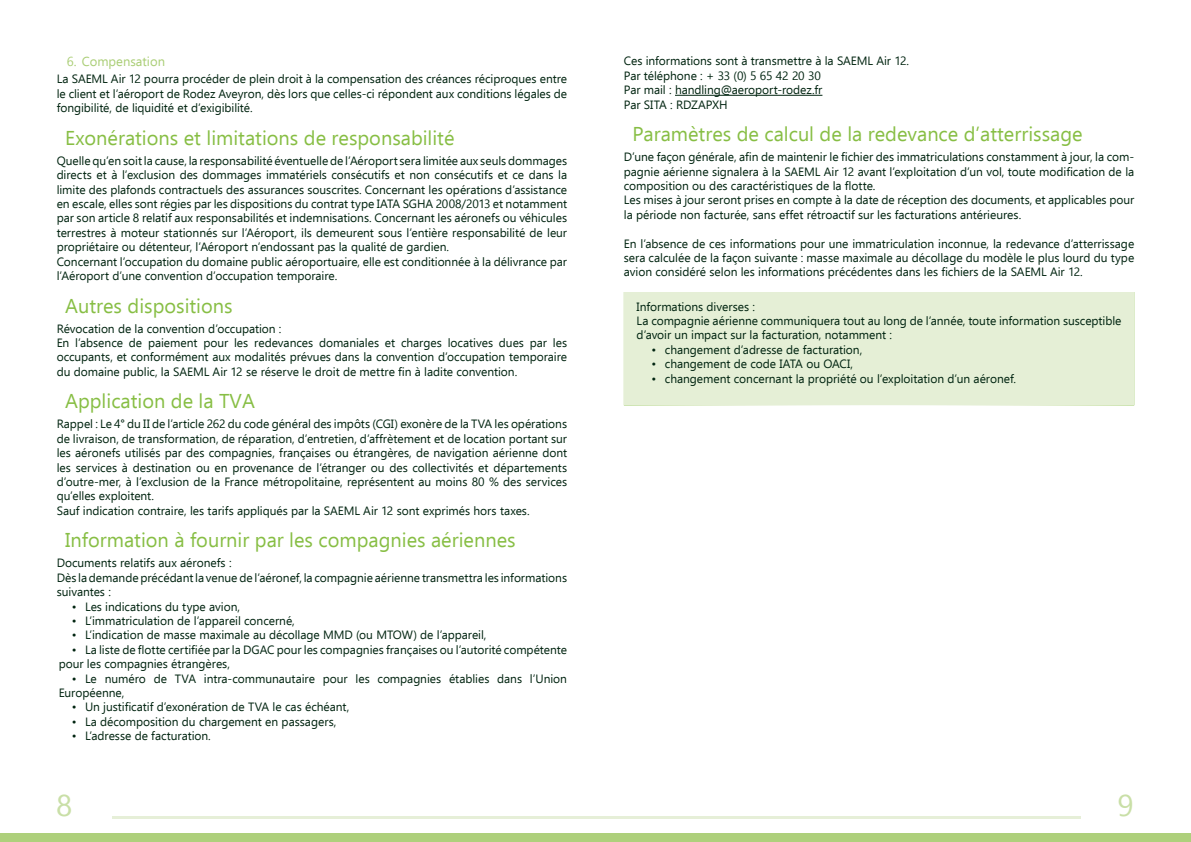
<style>
.page{position:relative;width:1191px;height:842px;background:#fff}
.page>*{position:absolute;margin:0;border:0;box-sizing:border-box;transform-origin:0 0}
.t1{font:30px "Ebrima";color:#c9dfa7}
.t2{font:20px "Ebrima";color:#87be44}
.t3{font:13px "Ebrima";color:#aace76}
.t4{font:12px/14.4px "Ebrima";letter-spacing:-.005em;color:#002410}
</style>
<div class="page">
<div style="left:0;top:833px;width:1191px;height:9px;background:#aace76"></div>
<hr style="left:112px;top:816px;width:968px;height:3px;background:#e5efd6">
<hr style="left:675px;top:95px;width:147px;height:1px;background:#002410">
<div style="left:624px;top:292px;width:510px;height:113px;background:#e5efd6"></div>
<p class="t3" style="left:67px;top:52px;width:100px">6. Compensation</p>
<p class="t4" style="left:57px;top:72px;width:512px;text-align:justify">La SAEML Air 12 pourra procéder de plein droit à la compensation des créances réciproques entre le client et l’aéroport de Rodez Aveyron, dès lors que celles-ci répondent aux conditions légales de fongibilité, de liquidité et d’exigibilité.</p>
<h2 class="t2" style="left:65px;top:123px;width:391px">Exonérations et limitations de responsabilité</h2>
<p class="t4" style="left:57px;top:153px;width:512px">Quelle qu’en soit la cause, la responsabilité éventuelle de l’Aéroport sera limitée aux seuls dommages directs et à l’exclusion des dommages immatériels consécutifs et non consécutifs et ce dans la limite des plafonds contractuels des assurances souscrites. Concernant les opérations d’assistance en escale, elles sont régies par les dispositions du contrat type IATA SGHA 2008/2013 et notamment par son article 8 relatif aux responsabilités et indemnisations. Concernant les aéronefs ou véhicules terrestres à moteur stationnés sur l’Aéroport, ils demeurent sous l’entière responsabilité de leur propriétaire ou détenteur, l’Aéroport n’endossant pas la qualité de gardien.<br>Concernant l’occupation du domaine public aéroportuaire, elle est conditionnée à la délivrance par l’Aéroport d’une convention d’occupation temporaire.</p>
<h2 class="t2" style="left:65px;top:291px;width:169px">Autres dispositions</h2>
<p class="t4" style="left:57px;top:321px;width:512px">Révocation de la convention d’occupation :<br>En l’absence de paiement pour les redevances domaniales et charges locatives dues par les occupants, et conformément aux modalités prévues dans la convention d’occupation temporaire du domaine public, la SAEML Air 12 se réserve le droit de mettre fin à ladite convention.</p>
<h2 class="t2" style="left:65px;top:386px;width:191px">Application de la TVA</h2>
<p class="t4" style="left:57px;top:416px;width:512px">Rappel : Le 4° du II de l’article 262 du code général des impôts (CGI) exonère de la TVA les opérations de livraison, de transformation, de réparation, d’entretien, d’affrètement et de location portant sur les aéronefs utilisés par des compagnies, françaises ou étrangères, de navigation aérienne dont les services à destination ou en provenance de l’étranger ou des collectivités et départements d’outre-mer, à l’exclusion de la France métropolitaine, représentent au moins 80 % des services qu’elles exploitent.<br>Sauf indication contraire, les tarifs appliqués par la SAEML Air 12 sont exprimés hors taxes.</p>
<h2 class="t2" style="left:65px;top:525px;width:452px">Information à fournir par les compagnies aériennes</h2>
<p class="t4" style="left:57px;top:555px;width:512px">Documents relatifs aux aéronefs :<br>Dès la demande précédant la venue de l’aéronef, la compagnie aérienne transmettra les informations suivantes :</p>
<p class="t4" style="left:72px;top:599px;width:170px">• Les indications du type avion,</p>
<p class="t4" style="left:72px;top:613px;width:225px">• L’immatriculation de l’appareil concerné,</p>
<p class="t4" style="left:72px;top:627px;width:416px">• L’indication de masse maximale au décollage MMD (ou MTOW) de l’appareil,</p>
<p class="t4" style="left:59px;top:642px;width:510px;text-indent:13px">• La liste de flotte certifiée par la DGAC pour les compagnies françaises ou l’autorité compétente pour les compagnies étrangères,</p>
<p class="t4" style="left:59px;top:671px;width:510px;text-indent:13px">• Le numéro de TVA intra-communautaire pour les compagnies établies dans l’Union<br>Européenne,</p>
<p class="t4" style="left:72px;top:699px;width:279px">• Un justificatif d’exonération de TVA le cas échéant,</p>
<p class="t4" style="left:72px;top:714px;width:266px">• La décomposition du chargement en passagers,</p>
<p class="t4" style="left:72px;top:728px;width:141px">• L’adresse de facturation.</p>
<p class="t4" style="left:624px;top:54px;width:287px">Ces informations sont à transmettre à la SAEML Air 12.<br>Par téléphone : + 33 (0) 5 65 42 20 30<br>Par mail : handling@aeroport-rodez.fr<br>Par SITA : RDZAPXH</p>
<h2 class="t2" style="left:632px;top:119px;width:452px">Paramètres de calcul de la redevance d’atterrissage</h2>
<p class="t4" style="left:624px;top:149px;width:512px">D’une façon générale, afin de maintenir le fichier des immatriculations constamment à jour, la com&shy;pagnie aérienne signalera à la SAEML Air 12 avant l’exploitation d’un vol, toute modification de la composition ou des caractéristiques de la flotte.<br>Les mises à jour seront prises en compte à la date de réception des documents, et applicables pour la période non facturée, sans effet rétroactif sur les facturations antérieures.</p>
<p class="t4" style="left:624px;top:236px;width:512px;text-align:justify">En l’absence de ces informations pour une immatriculation inconnue, la redevance d’atterrissage sera calculée de la façon suivante : masse maximale au décollage du modèle le plus lourd du type avion considéré selon les informations précédentes dans les fichiers de la SAEML Air 12.</p>
<p class="t4" style="left:636px;top:299px;width:486px">Informations diverses :<br>La compagnie aérienne communiquera tout au long de l’année, toute information susceptible d’avoir un impact sur la facturation, notamment :</p>
<p class="t4" style="left:651px;top:342px;width:212px">• changement d’adresse de facturation,</p>
<p class="t4" style="left:651px;top:356px;width:203px">• changement de code IATA ou OACI,</p>
<p class="t4" style="left:651px;top:371px;width:366px">• changement concernant la propriété ou l’exploitation d’un aéronef.</p>
<h1 class="t1" style="left:56px;top:784px;width:18px">8</h1>
<h1 class="t1" style="left:1117px;top:784px;width:18px">9</h1>
</div>
